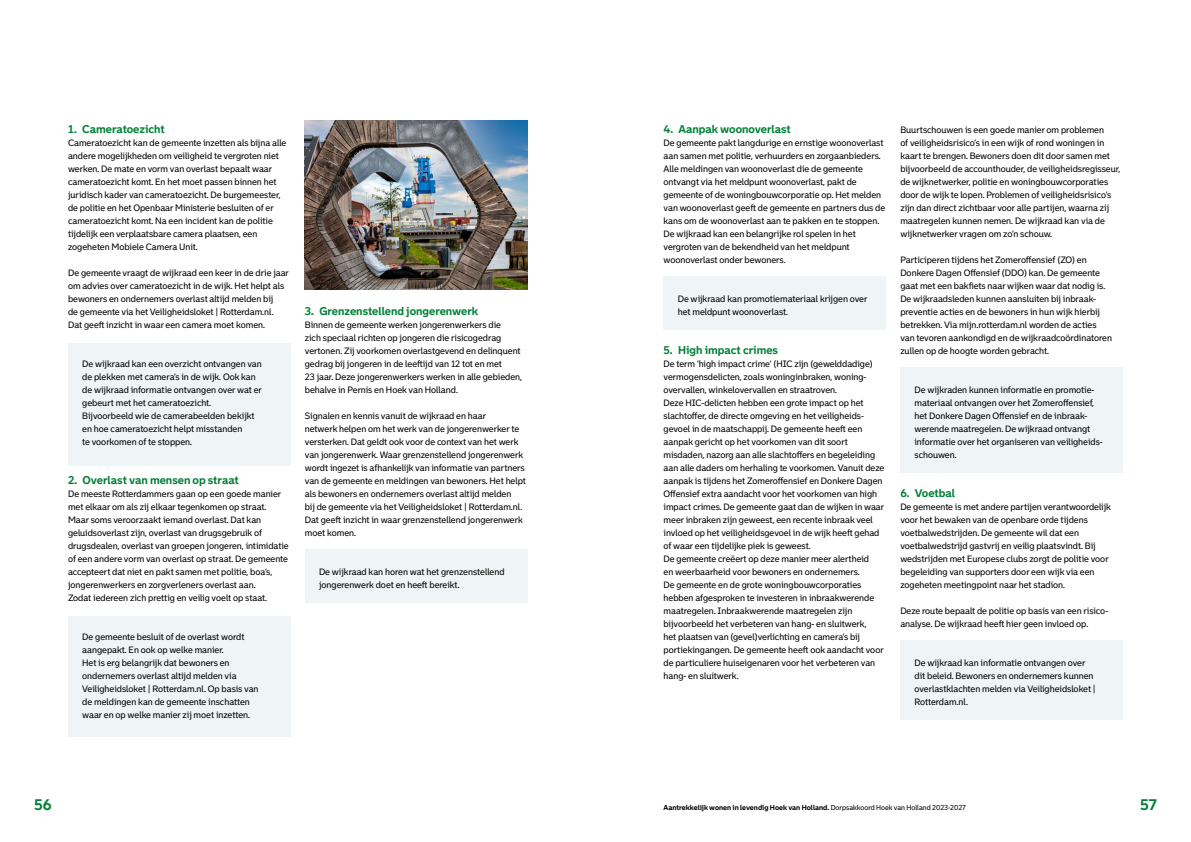
<style>
.page{position:relative;width:1191px;height:842px;background:#fff}
.page>*{position:absolute;margin:0;border:0;box-sizing:border-box;transform-origin:0 0}
.t1{font:700 15px "Bolder";color:#008137}
.Rotterdam_Subtitel_b{font:700 11px "Bolder";color:#008137}
.Rotterdam_Platte_tek{font:700 11px "Bolder";color:#008137}
.Rotterdam_Platte_tek-2{font:9px/13px "Bolder";color:#000}
.Rotterdam_Subtitel_b-2{font:9px/13px "Bolder";color:#000}
.t2{font:700 7px "Bolder";color:#000}
.s1{font-weight:400}
</style>
<div class="page">
<div style="left:68px;top:343px;width:223px;height:123px;background:#eff5f6"></div>
<div style="left:68px;top:616px;width:223px;height:121px;background:#eff5f6"></div>
<img style="left:305px;top:120px;width:222px;height:169px">
<div style="left:900px;top:367px;width:223px;height:105px;background:#eff5f6"></div>
<div style="left:900px;top:640px;width:223px;height:79px;background:#eff5f6"></div>
<div style="left:663px;top:276px;width:223px;height:53px;background:#eff5f6"></div>
<div style="left:305px;top:549px;width:222px;height:53px;background:#eff5f6"></div>
<p class="Rotterdam_Subtitel_b" style="left:68px;top:122px;width:98px">1. Cameratoezicht</p>
<p class="Rotterdam_Platte_tek-2" style="left:68px;top:136px;width:220px">Cameratoezicht kan de gemeente inzetten als bijna alle andere mogelijkheden om veiligheid te vergroten niet werken. De mate en vorm van overlast bepaalt waar cameratoezicht komt. En het moet passen binnen het juridisch kader van cameratoezicht. De burgemeester, de politie en het Openbaar Ministerie besluiten of er cameratoezicht komt. Na een incident kan de politie tijdelijk een verplaatsbare camera plaatsen, een zogeheten Mobiele Camera Unit.</p>
<p class="Rotterdam_Platte_tek-2" style="left:68px;top:266px;width:222px">De gemeente vraagt de wijkraad een keer in de drie jaar om advies over cameratoezicht in de wijk. Het helpt als bewoners en ondernemers overlast altijd melden bij<br>de gemeente via het Veiligheidsloket | Rotterdam.nl.<br>Dat geeft inzicht in waar een camera moet komen.</p>
<p class="Rotterdam_Platte_tek-2" style="left:82px;top:357px;width:181px">De wijkraad kan een overzicht ontvangen van de plekken met camera’s in de wijk. Ook kan de wijkraad informatie ontvangen over wat er gebeurt met het cameratoezicht.<br>Bijvoorbeeld wie de camerabeelden bekijkt en hoe cameratoezicht helpt misstanden<br>te voorkomen of te stoppen.</p>
<p class="Rotterdam_Subtitel_b" style="left:68px;top:473px;width:172px">2. Overlast van mensen op straat</p>
<p class="Rotterdam_Platte_tek-2" style="left:68px;top:487px;width:222px">De meeste Rotterdammers gaan op een goede manier met elkaar om als zij elkaar tegenkomen op straat.<br>Maar soms veroorzaakt iemand overlast. Dat kan geluidsoverlast zijn, overlast van drugsgebruik of drugsdealen, overlast van groepen jongeren, intimidatie of een andere vorm van overlast op straat. De gemeente accepteert dat niet en pakt samen met politie, boa’s, jongerenwerkers en zorgverleners overlast aan.<br>Zodat iedereen zich prettig en veilig voelt op staat.</p>
<p class="Rotterdam_Platte_tek-2" style="left:82px;top:630px;width:178px">De gemeente besluit of de overlast wordt aangepakt. En ook op welke manier.<br>Het is erg belangrijk dat bewoners en ondernemers overlast altijd melden via Veiligheidsloket | Rotterdam.nl. Op basis van de meldingen kan de gemeente inschatten waar en op welke manier zij moet inzetten.</p>
<p class="Rotterdam_Subtitel_b" style="left:305px;top:304px;width:175px">3. Grenzenstellend jongerenwerk</p>
<p class="Rotterdam_Platte_tek-2" style="left:305px;top:318px;width:219px">Binnen de gemeente werken jongerenwerkers die<br>zich speciaal richten op jongeren die risicogedrag vertonen. Zij voorkomen overlastgevend en delinquent gedrag bij jongeren in de leeftijd van 12 tot en met<br>23 jaar. Deze jongerenwerkers werken in alle gebieden, behalve in Pernis en Hoek van Holland.</p>
<p class="Rotterdam_Platte_tek-2" style="left:305px;top:409px;width:223px">Signalen en kennis vanuit de wijkraad en haar<br>netwerk helpen om het werk van de jongerenwerker te versterken. Dat geldt ook voor de context van het werk van jongerenwerk. Waar grenzenstellend jongerenwerk wordt ingezet is afhankelijk van informatie van partners van de gemeente en meldingen van bewoners. Het helpt als bewoners en ondernemers overlast altijd melden<br>bij de gemeente via het Veiligheidsloket | Rotterdam.nl.<br>Dat geeft inzicht in waar grenzenstellend jongerenwerk moet komen.</p>
<p class="Rotterdam_Platte_tek-2" style="left:319px;top:565px;width:187px">De wijkraad kan horen wat het grenzenstellend jongerenwerk doet en heeft bereikt.</p>
<p class="Rotterdam_Platte_tek" style="left:663px;top:122px;width:129px">4. Aanpak woonoverlast</p>
<p class="Rotterdam_Platte_tek-2" style="left:663px;top:136px;width:221px">De gemeente pakt langdurige en ernstige woonoverlast aan samen met politie, verhuurders en zorgaanbieders.<br>Alle meldingen van woonoverlast die de gemeente</p>
<p class="Rotterdam_Platte_tek-2" style="left:663px;top:175px;width:223px">ontvangt via het meldpunt woonoverlast, pakt de gemeente of de woningbouwcorporatie op. Het melden van woonoverlast geeft de gemeente en partners dus de kans om de woonoverlast aan te pakken en te stoppen.<br>De wijkraad kan een belangrijke rol spelen in het vergroten van de bekendheid van het meldpunt woonoverlast onder bewoners.</p>
<p class="Rotterdam_Platte_tek-2" style="left:677px;top:292px;width:191px">De wijkraad kan promotiemateriaal krijgen over het meldpunt woonoverlast.</p>
<p class="Rotterdam_Subtitel_b" style="left:663px;top:343px;width:116px">5. High impact crimes</p>
<p class="Rotterdam_Platte_tek-2" style="left:663px;top:357px;width:222px">De term ‘high impact crime’ (HIC zijn (gewelddadige) vermogensdelicten, zoals woninginbraken, woning&shy;overvallen, winkelovervallen en straatroven.<br>Deze HIC-delicten hebben een grote impact op het slachtoffer, de directe omgeving en het veiligheids&shy;gevoel in de maatschappij. De gemeente heeft een aanpak gericht op het voorkomen van dit soort misdaden, nazorg aan alle slachtoffers en begeleiding aan alle daders om herhaling te voorkomen. Vanuit deze aanpak is tijdens het Zomeroffensief en Donkere Dagen Offensief extra aandacht voor het voorkomen van high impact crimes. De gemeente gaat dan de wijken in waar meer inbraken zijn geweest, een recente inbraak veel invloed op het veiligheidsgevoel in de wijk heeft gehad of waar een tijdelijke piek is geweest.</p>
<p class="Rotterdam_Platte_tek-2" style="left:663px;top:552px;width:222px">De gemeente creëert op deze manier meer alertheid<br>en weerbaarheid voor bewoners en ondernemers.<br>De gemeente en de grote woningbouwcorporaties hebben afgesproken te investeren in inbraakwerende maatregelen. Inbraakwerende maatregelen zijn bijvoorbeeld het verbeteren van hang- en sluitwerk,<br>het plaatsen van (gevel)verlichting en camera’s bij portiekingangen. De gemeente heeft ook aandacht voor de particuliere huiseigenaren voor het verbeteren van hang- en sluitwerk.</p>
<p class="Rotterdam_Platte_tek-2" style="left:900px;top:123px;width:222px">Buurtschouwen is een goede manier om problemen<br>of veiligheidsrisico’s in een wijk of rond woningen in kaart te brengen. Bewoners doen dit door samen met bijvoorbeeld de accounthouder, de veiligheidsregisseur, de wijknetwerker, politie en woningbouwcorporaties door de wijk te lopen. Problemen of veiligheidsrisico’s zijn dan direct zichtbaar voor alle partijen, waarna zij maatregelen kunnen nemen. De wijkraad kan via de wijknetwerker vragen om zo’n schouw.</p>
<p class="Rotterdam_Platte_tek-2" style="left:900px;top:253px;width:213px">Participeren tijdens het Zomeroffensief (ZO) en Donkere Dagen Offensief (DDO) kan. De gemeente gaat met een bakfiets naar wijken waar dat nodig is.<br>De wijkraadsleden kunnen aansluiten bij inbraak&shy;preventie acties en de bewoners in hun wijk hierbij betrekken. Via mijn.rotterdam.nl worden de acties van tevoren aankondigd en de wijkraadcoördinatoren zullen op de hoogte worden gebracht.</p>
<p class="Rotterdam_Subtitel_b-2" style="left:914px;top:383px;width:190px">De wijkraden kunnen informatie en promotie&shy;materiaal ontvangen over het Zomeroffensief, het Donkere Dagen Offensief en de inbraak&shy;werende maatregelen. De wijkraad ontvangt informatie over het organiseren van veiligheids&shy;schouwen.</p>
<p class="Rotterdam_Subtitel_b" style="left:900px;top:486px;width:56px">6. Voetbal</p>
<p class="Rotterdam_Platte_tek-2" style="left:900px;top:500px;width:212px">De gemeente is met andere partijen verantwoordelijk voor het bewaken van de openbare orde tijdens voetbalwedstrijden. De gemeente wil dat een voetbalwedstrijd gastvrij en veilig plaatsvindt. Bij wedstrijden met Europese clubs zorgt de politie voor begeleiding van supporters door een wijk via een zogeheten meetingpoint naar het stadion.</p>
<p class="Rotterdam_Platte_tek-2" style="left:900px;top:604px;width:209px">Deze route bepaalt de politie op basis van een risico&shy;analyse. De wijkraad heeft hier geen invloed op.</p>
<p class="Rotterdam_Platte_tek-2" style="left:914px;top:656px;width:183px">De wijkraad kan informatie ontvangen over dit beleid. Bewoners en ondernemers kunnen overlastklachten melden via Veiligheidsloket | Rotterdam.nl.</p>
<h1 class="t1" style="left:34px;top:796px;width:19px">56</h1>
<p class="t2" style="left:663px;top:803px;width:304px">Aantrekkelijk wonen in levendig Hoek van Holland. <span class="s1">Dorpsakkoord Hoek van Holland 2023-2027</span></p>
<h1 class="t1" style="left:1140px;top:796px;width:18px">57</h1>
</div>
